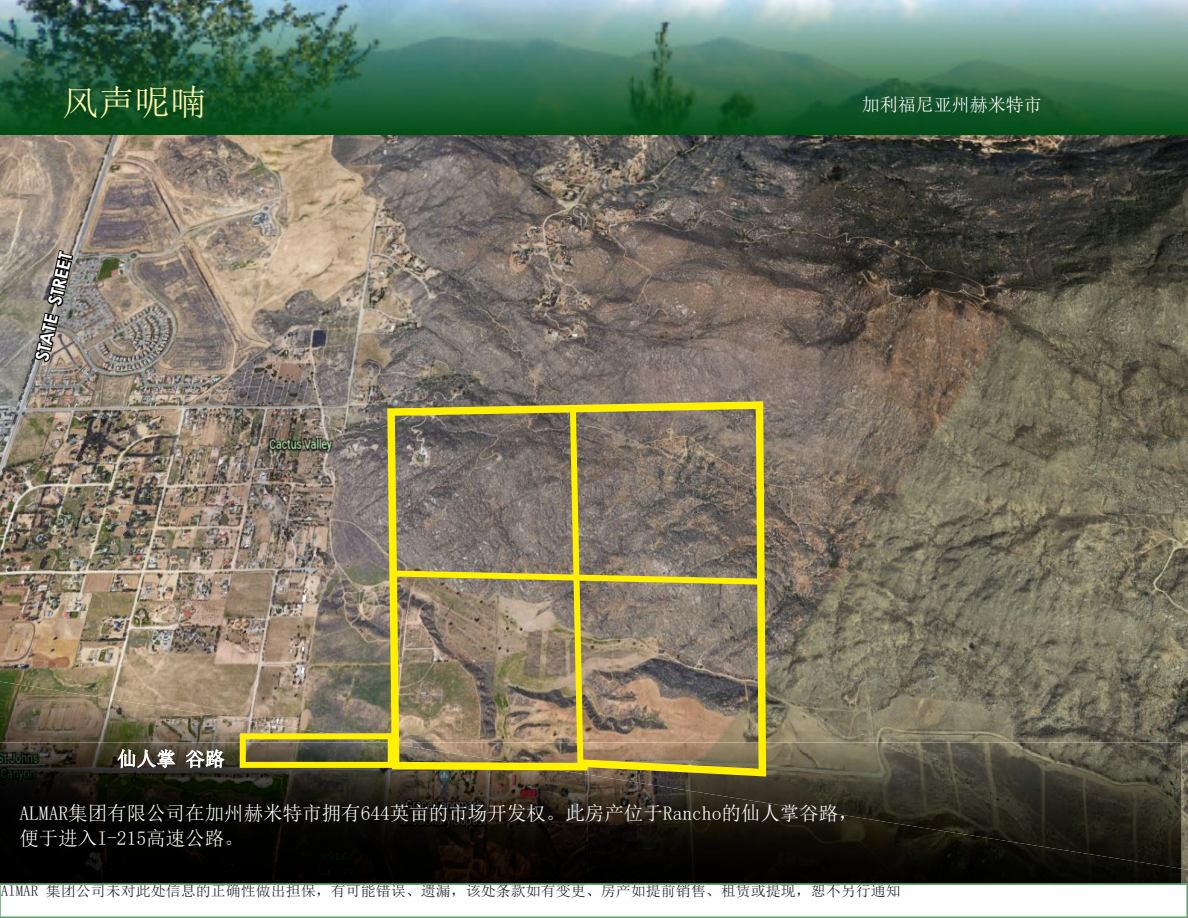
<style>
.page{position:relative;width:1188px;height:918px;background:#fff}
.page>*{position:absolute;margin:0;border:0;box-sizing:border-box;transform-origin:0 0}
.t1{font:36px "Sim Sun";color:#fff8ae}
.t2{font:19.5px/24.9px "Sim Sun";color:#fff}
.t3{font:700 18px "Century Gothic";color:#fff}
.t4{font:18px "Sim Sun";color:#fff}
.t5{font:15px "Sim Sun";color:#231f20}
</style>
<div class="page">
<img style="left:0;top:135px;width:1188px;height:734px">
<img style="left:0;top:682px;width:240px;height:61px">
<img style="left:1182px;top:869px;width:6px;height:14px">
<img style="left:0;top:743px;width:1182px;height:140px">
<svg style="left:0;top:883px;width:1188px;height:35px"></svg>
<svg style="left:387px;top:401px;width:379px;height:376px;background:#b5a928"></svg>
<svg style="left:240px;top:409px;width:520px;height:359px;background:#8e8166"></svg>
<svg style="left:117px;top:745px;width:59px;height:24px"></svg>
<svg style="left:186px;top:749px;width:39px;height:20px"></svg>
<svg style="left:33px;top:249px;width:42px;height:126px;background:#736d67"></svg>
<img style="left:0;top:0;width:1188px;height:135px">
<h1 class="t1" style="left:63px;top:84px;width:145px">风声呢喃</h1>
<p class="t4" style="left:862px;top:96px;width:181px">加利福尼亚州赫米特市</p>
<p class="t3" style="left:28px;top:358px;width:112px;rotate:-77deg">STATE STREET</p>
<p class="t2" style="left:117px;top:746px;width:109px">仙人掌 谷路</p>
<p class="t2" style="left:19px;top:800px;width:840px">ALMAR集团有限公司在加州赫米特市拥有644英亩的市场开发权。此房产位于Rancho的仙人掌谷路，便于进入I-215高速公路。</p>
<p class="t5" style="left:1px;top:883px;width:901px">AlMAR 集团公司未对此处信息的正确性做出担保，有可能错误、遗漏，该处条款如有变更、房产如提前销售、租赁或提现，恕不另行通知</p>
</div>
